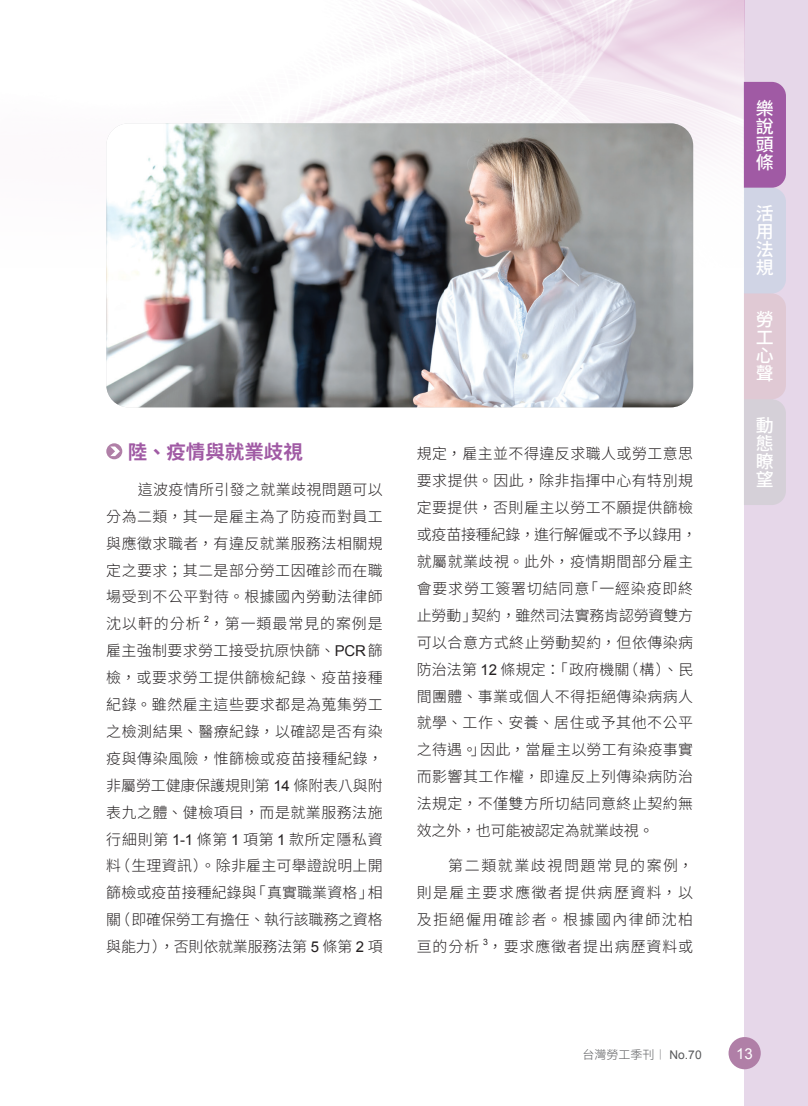
<style>
.page{position:relative;width:808px;height:1106px;background:#fff}
.page>*{position:absolute;margin:0;border:0;box-sizing:border-box;transform-origin:0 0}
.壹{font:700 19.5px "Noto Sans CJ Ktc";color:#a05aa4}
.t1{font:500 18px/18px "Noto Sans CJ Ktc";color:#fff;text-align:justify}
.N內文{font:300 15px/26.8px "Noto Sans CJ Ktc";letter-spacing:.03em;color:#231f20;text-align:justify}
.N內文-2{font:300 15px "Noto Sans CJ Ktc";letter-spacing:.06em;color:#231f20}
.t2{font:15px "Arial";color:#fff}
.t3{font:300 12px "Noto Sans CJ Ktc";color:#57585a}
.N內文-3{font:8.7px "Arial";color:#231f20}
.s1{font-size:19.35px}
.s2{font-family:"Arial";font-weight:400}
.s3{font-family:"Adobe Ming Std"}
</style>
<div class="page">
<div style="left:744px;top:0;width:64px;height:1106px;background:#e6d7e9"></div>
<img style="left:288px;top:0;width:456px;height:300px">
<svg style="left:744px;top:82px;width:42px;height:423px;background:#c9b2cd"></svg>
<div style="left:728px;top:1037px;width:33px;height:32px;background:#b07fa7;border-radius:50%"></div>
<svg style="left:106px;top:443px;width:16px;height:16px"></svg>
<svg style="left:110px;top:446px;width:10px;height:10px"></svg>
<img style="left:106px;top:123px;width:587px;height:284px">
<p class="壹" style="left:128px;top:441px;width:177px"><span class="s1">陸、疫</span>情與就業歧視</p>
<p class="N內文" style="left:106px;top:476px;width:278px;text-indent:32px">這波疫情所引發之就業歧視問題可以分為二類，其一是雇主為了防疫而對員工與應徵求職者，有違反就業服務法相關規定之要求；其二是部分勞工因確診而在職場受到不公平對待。根據國內勞動法律師沈以軒的分析</p>
<p class="N內文-3" style="left:204px;top:613px;width:6px">2</p>
<p class="N內文" style="left:106px;top:610px;width:278px;text-indent:103px">，第一類最常見的案例是雇主強制要求勞工接受抗原快篩、<span class="s2">PCR</span>篩檢，或要求勞工提供篩檢紀錄、疫苗接種紀錄。雖然雇主這些要求都是為蒐集勞工之檢測結果、醫療紀錄，以確認是否有染疫與傳染風險，惟篩檢或疫苗接種紀錄，非屬勞工健康保護規則第 <span class="s2">14</span> 條附表八與附表九之體、健檢項目，而是就業服務法施行細則第 <span class="s2">1-1</span> 條第 <span class="s2">1</span> 項第 <span class="s2">1</span> 款所定隱私資料（生理資訊）。除非雇主可舉證說明上開篩檢或疫苗接種紀錄與「真實職業資格」相關（即確保勞工有擔任、執行該職務之資格與能力），否則依就業服務法第 <span class="s2">5</span> 條第 <span class="s2">2</span> 項</p>
<p class="N內文" style="left:417px;top:441px;width:282px;text-align:left">規定，雇主並不得違反求職人或勞工意思要求提供。因此，除非指揮中心有特別規定要提供，否則雇主以勞工不願提供篩檢或疫苗接種紀錄，進行解僱或不予以錄用，就屬就業歧視。此外，疫情期間部分雇主會要求勞工簽署切結同意「一經染疫即終止勞動」契約，雖然司法實務肯認勞資雙方可以合意方式終止勞動契約，但依傳染病防治法第 <span class="s2">12</span> 條規定：「政府機關（構）、民間團體、事業或個人不得拒絕傳染病病人就學、工作、安養、居住或予其他不公平之待遇。」因此，當雇主以勞工有染疫事實而影響其工作權，即違反上列傳染病防治法規定，不僅雙方所切結同意終止契約無效之外，也可能被認定為就業歧視。</p>
<p class="N內文" style="left:417px;top:853px;width:278px;text-indent:32px">第二類就業歧視問題常見的案例，則是雇主要求應徵者提供病歷資料，以及拒絕僱用確診者。根據國內律師沈柏亘的分析</p>
<p class="N內文-3" style="left:483px;top:936px;width:6px">3</p>
<p class="N內文-2" style="left:488px;top:938px;width:207px">，要求應徵者提出病歷資料或</p>
<p class="t1" style="left:756px;top:99px;width:19px">樂說頭條</p>
<p class="t1" style="left:756px;top:205px;width:19px">活用法規</p>
<p class="t1" style="left:756px;top:311px;width:19px">勞工心聲</p>
<p class="t1" style="left:756px;top:417px;width:19px">動態瞭望</p>
<p class="t3" style="left:583px;top:1047px;width:121px">台灣勞工季刊<span class="s3">｜</span> <span class="s2">No.70</span></p>
<p class="t2" style="left:736px;top:1043px;width:18px">13</p>
</div>
